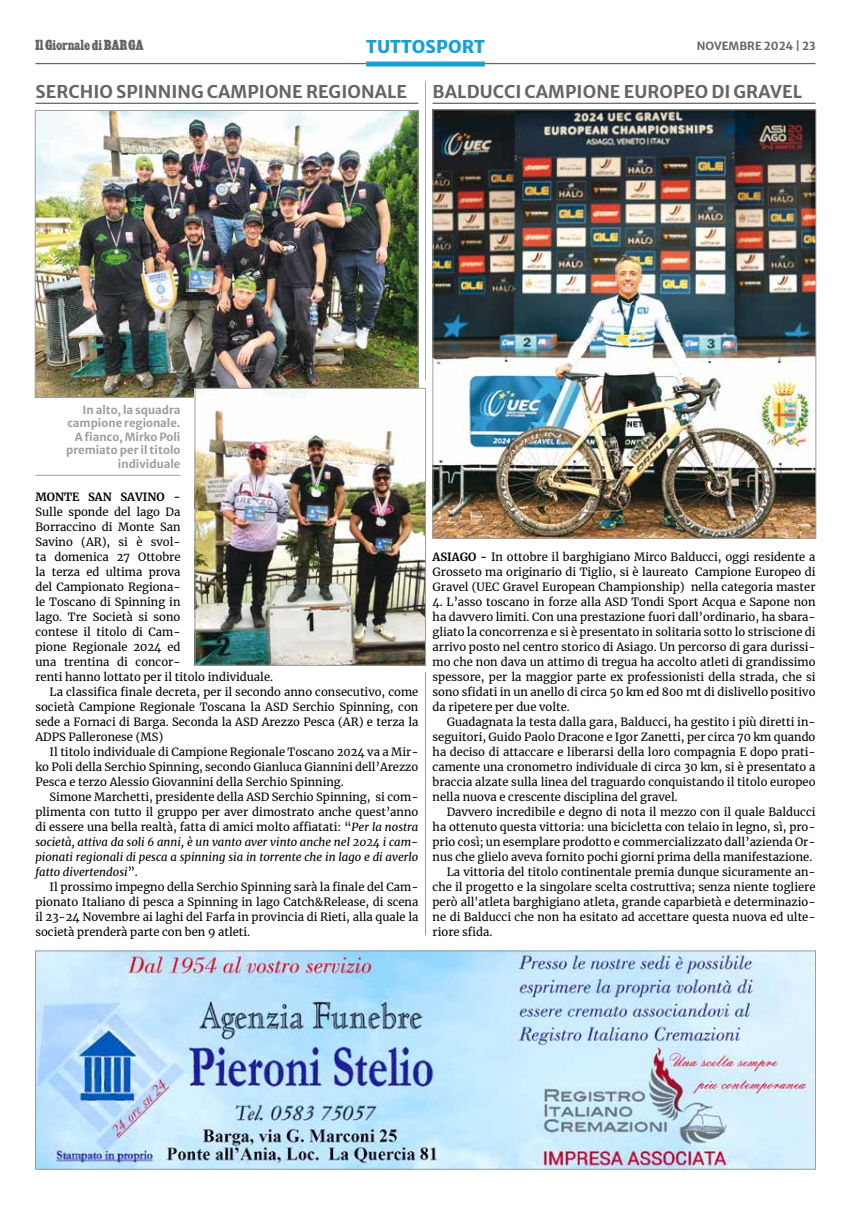
<style>
.page{position:relative;width:851px;height:1205px;background:#fff}
.page>*{position:absolute;margin:0;border:0;box-sizing:border-box;transform-origin:0 0}
.t1{font:700 17.5px "Merriweather Sans";letter-spacing:.005em;color:#646567}
.t2{font:17.5px "Merriweather Sans";letter-spacing:.005em;color:#189fd6}
.t3{font:11.25px/15px "Merriweather";color:#000;text-align:justify}
.t4{font:italic 11.25px "Merriweather";color:#000}
.t5{font:700 11.25px/13.5px "Merriweather Sans";color:#9c9e9f;text-align:right}
.t6{font:11.25px "Cairo";color:#646567}
.t7{font:700 11.25px "Merriweather Sans";letter-spacing:.005em;color:#646567}
.t8{font:700 11.25px "Merriweather";color:#000}
.s1{font-style:italic}
.s2{font-style:normal}
.s3{font-weight:700}
</style>
<div class="page">
<hr style="left:35px;top:63px;width:780px;height:1px;background:#646567">
<div style="left:366px;top:62px;width:118px;height:5px;background:#189fd6"></div>
<img style="left:37px;top:952px;width:776px;height:215px">
<div style="left:35px;top:950px;width:780px;height:219px;border:1px solid #9c9e9f"></div>
<hr style="left:432px;top:103px;width:383px;height:1px;background:#646567">
<hr style="left:35px;top:103px;width:383px;height:1px;background:#646567">
<img style="left:434px;top:111px;width:380px;height:426px">
<img style="left:37px;top:112px;width:379px;height:284px">
<img style="left:197px;top:390px;width:227px;height:273px">
<div style="left:195px;top:388px;width:231px;height:277px;border:1px solid #9c9e9f"></div>
<hr style="left:35px;top:475px;width:145px;height:1px;background:#9c9e9f">
<hr style="left:423px;top:79px;width:3px;height:303px;background:#003882;opacity:.5">
<hr style="left:423px;top:669px;width:3px;height:268px;background:#003882;opacity:.5">
<p class="t6" style="left:35px;top:40px;width:110px">Il Giornale di BARGA</p>
<h1 class="t2" style="left:366px;top:31px;width:120px">TUTTOSPORT</h1>
<p class="t7" style="left:696px;top:37px;width:120px">NOVEMBRE 2024 | 23</p>
<h1 class="t1" style="left:432px;top:76px;width:371px">BALDUCCI CAMPIONE EUROPEO DI GRAVEL</h1>
<h1 class="t1" style="left:35px;top:76px;width:373px">SERCHIO SPINNING CAMPIONE REGIONALE</h1>
<p class="t5" style="left:66px;top:401px;width:116px">In alto, la squadra campione regionale.<br>A fianco, Mirko Poli premiato per il titolo individuale</p>
<p class="t8" style="left:35px;top:489px;width:146px">MONTE SAN SAVINO -</p>
<p class="t3" style="left:35px;top:504px;width:146px">Sulle sponde del lago Da</p>
<p class="t3" style="left:35px;top:519px;width:146px">Borraccino di Monte San</p>
<p class="t3" style="left:35px;top:534px;width:146px">Savino (AR), si è svol-</p>
<p class="t3" style="left:35px;top:549px;width:146px">ta domenica 27 Ottobre</p>
<p class="t3" style="left:35px;top:564px;width:146px">la terza ed ultima prova</p>
<p class="t3" style="left:35px;top:579px;width:146px">del Campionato Regiona-</p>
<p class="t3" style="left:35px;top:594px;width:146px">le Toscano di Spinning in</p>
<p class="t3" style="left:35px;top:608px;width:146px">lago. Tre Società si sono</p>
<p class="t3" style="left:35px;top:623px;width:146px">contese il titolo di Cam-</p>
<p class="t3" style="left:35px;top:638px;width:146px">pione Regionale 2024 ed</p>
<p class="t3" style="left:35px;top:653px;width:146px">una trentina di concor-</p>
<p class="t3" style="left:35px;top:668px;width:239px">renti hanno lottato per il titolo individuale.</p>
<p class="t3" style="left:50px;top:683px;width:370px">La classifica finale decreta, per il secondo anno consecutivo, come</p>
<p class="t3" style="left:35px;top:698px;width:384px">società Campione Regionale Toscana la ASD Serchio Spinning, con</p>
<p class="t3" style="left:35px;top:713px;width:384px">sede a Fornaci di Barga. Seconda la ASD Arezzo Pesca (AR) e terza la</p>
<p class="t3" style="left:35px;top:728px;width:129px">ADPS Palleronese (MS)</p>
<p class="t3" style="left:50px;top:743px;width:370px">Il titolo individuale di Campione Regionale Toscano 2024 va a Mir-</p>
<p class="t3" style="left:35px;top:758px;width:384px">ko Poli della Serchio Spinning, secondo Gianluca Giannini dell’Arezzo</p>
<p class="t3" style="left:35px;top:773px;width:310px">Pesca e terzo Alessio Giovannini della Serchio Spinning.</p>
<p class="t3" style="left:50px;top:788px;width:370px">Simone Marchetti, presidente della ASD Serchio Spinning, si com-</p>
<p class="t3" style="left:35px;top:803px;width:384px">plimenta con tutto il gruppo per aver dimostrato anche quest’anno</p>
<p class="t3" style="left:35px;top:818px;width:384px">di essere una bella realtà, fatta di amici molto affiatati: “<span class="s1">Per la nostra</span></p>
<p class="t4" style="left:35px;top:834px;width:384px">società, attiva da soli 6 anni, è un vanto aver vinto anche nel 2024 i cam-</p>
<p class="t4" style="left:35px;top:849px;width:384px">pionati regionali di pesca a spinning sia in torrente che in lago e di averlo</p>
<p class="t4" style="left:35px;top:864px;width:104px">fatto divertendosi<span class="s2">”.</span></p>
<p class="t3" style="left:50px;top:878px;width:370px">Il prossimo impegno della Serchio Spinning sarà la finale del Cam-</p>
<p class="t3" style="left:35px;top:893px;width:384px">pionato Italiano di pesca a Spinning in lago Catch&amp;Release, di scena</p>
<p class="t3" style="left:35px;top:908px;width:384px">il 23-24 Novembre ai laghi del Farfa in provincia di Rieti, alla quale la</p>
<p class="t3" style="left:35px;top:923px;width:216px">società prenderà parte con ben 9 atleti.</p>
<p class="t3" style="left:432px;top:549px;width:384px"><span class="s3">ASIAGO -</span> In ottobre il barghigiano Mirco Balducci, oggi residente a Grosseto ma originario di Tiglio, si è laureato Campione Europeo di Gravel (UEC Gravel European Championship) nella categoria master</p>
<p class="t3" style="left:432px;top:594px;width:384px">4. L’asso toscano in forze alla ASD Tondi Sport Acqua e Sapone non ha davvero limiti. Con una prestazione fuori dall’ordinario, ha sbara&shy;gliato la concorrenza e si è presentato in solitaria sotto lo striscione di arrivo posto nel centro storico di Asiago. Un percorso di gara durissi&shy;mo che non dava un attimo di tregua ha accolto atleti di grandissimo spessore, per la maggior parte ex professionisti della strada, che si sono sfidati in un anello di circa 50 km ed 800 mt di dislivello positivo da ripetere per due volte.</p>
<p class="t3" style="left:432px;top:713px;width:384px;text-indent:14px">Guadagnata la testa dalla gara, Balducci, ha gestito i più diretti in&shy;seguitori, Guido Paolo Dracone e Igor Zanetti, per circa 70 km quando ha deciso di attaccare e liberarsi della loro compagnia E dopo prati&shy;camente una cronometro individuale di circa 30 km, si è presentato a braccia alzate sulla linea del traguardo conquistando il titolo europeo nella nuova e crescente disciplina del gravel.</p>
<p class="t3" style="left:446px;top:803px;width:370px">Davvero incredibile e degno di nota il mezzo con il quale Balducci</p>
<p class="t3" style="left:432px;top:818px;width:384px">ha ottenuto questa vittoria: una bicicletta con telaio in legno, sì, pro-</p>
<p class="t3" style="left:432px;top:833px;width:384px">prio così; un esemplare prodotto e commercializzato dall’azienda Or-</p>
<p class="t3" style="left:432px;top:848px;width:381px">nus che glielo aveva fornito pochi giorni prima della manifestazione.</p>
<p class="t3" style="left:446px;top:863px;width:370px">La vittoria del titolo continentale premia dunque sicuramente an-</p>
<p class="t3" style="left:432px;top:878px;width:384px">che il progetto e la singolare scelta costruttiva; senza niente togliere</p>
<p class="t3" style="left:432px;top:893px;width:384px">però all'atleta barghigiano atleta, grande caparbietà e determinazio-</p>
<p class="t3" style="left:432px;top:908px;width:384px">ne di Balducci che non ha esitato ad accettare questa nuova ed ulte-</p>
<p class="t3" style="left:432px;top:923px;width:61px">riore sfida.</p>
</div>
